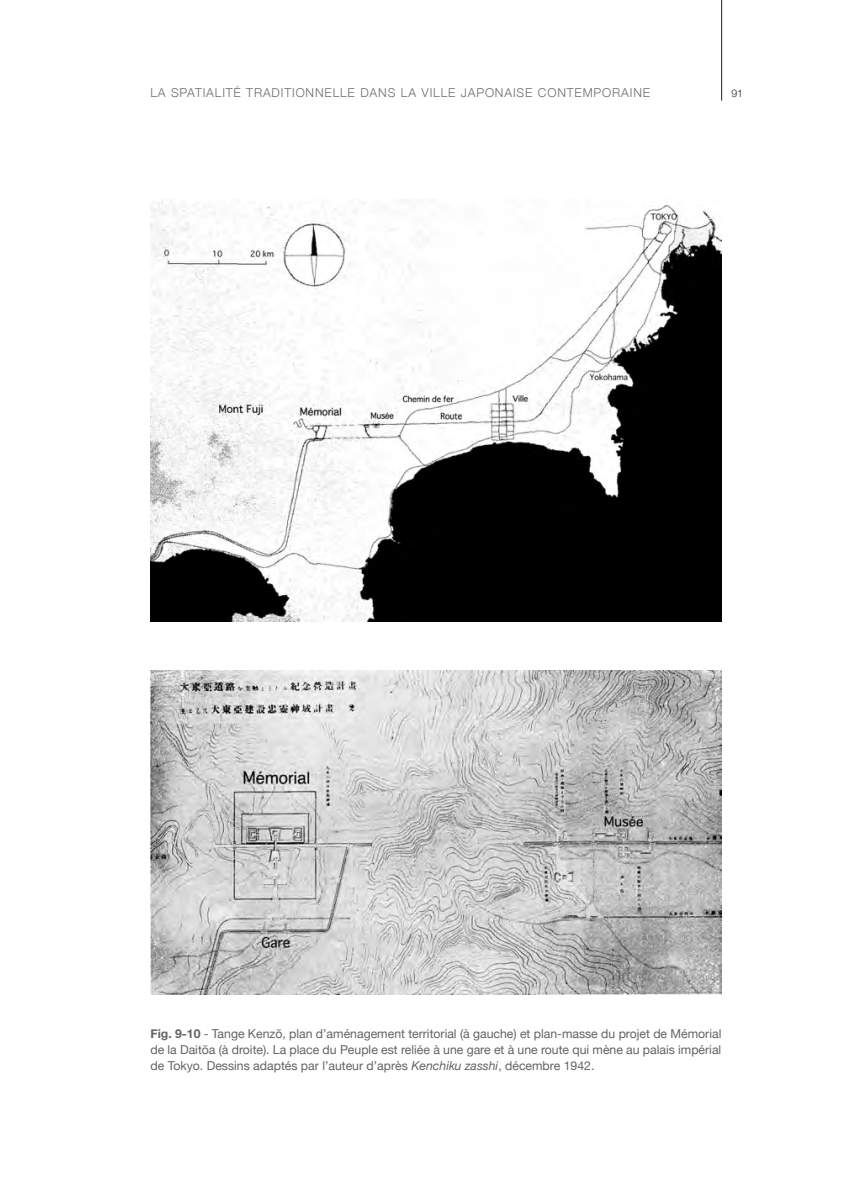
<style>
.page{position:relative;width:847px;height:1194px;background:#fff}
.page>*{position:absolute;margin:0;border:0;box-sizing:border-box;transform-origin:0 0}
.t1{font:12.25px/15.8px "Helvetica Neue";color:#636366;text-align:justify}
.t2{font:300 12.25px "Helvetica Neue";letter-spacing:.07em;color:#6c6d70}
.t3{font:300 10.5px "Helvetica Neue";color:#231f20}
.s1{font-weight:700}
.s2{font-style:italic}
</style>
<div class="page">
<hr style="left:721px;top:0;width:1px;height:101px;background:#231f20">
<img style="left:150px;top:201px;width:571px;height:420px">
<img style="left:150px;top:670px;width:571px;height:324px">
<p class="t2" style="left:150px;top:83px;width:501px">LA SPATIALITÉ TRADITIONNELLE DANS LA VILLE JAPONAISE CONTEMPORAINE</p>
<p class="t3" style="left:731px;top:84px;width:13px">91</p>
<p class="t1" style="left:150px;top:1026px;width:572px"><span class="s1">Fig. 9-10</span> - Tange Kenzō, plan d’aménagement territorial (à gauche) et plan-masse du projet de Mémorial de la Daitōa (à droite). La place du Peuple est reliée à une gare et à une route qui mène au palais impérial de Tokyo. Dessins adaptés par l’auteur d’après <span class="s2">Kenchiku zasshi</span>, décembre 1942.</p>
</div>
